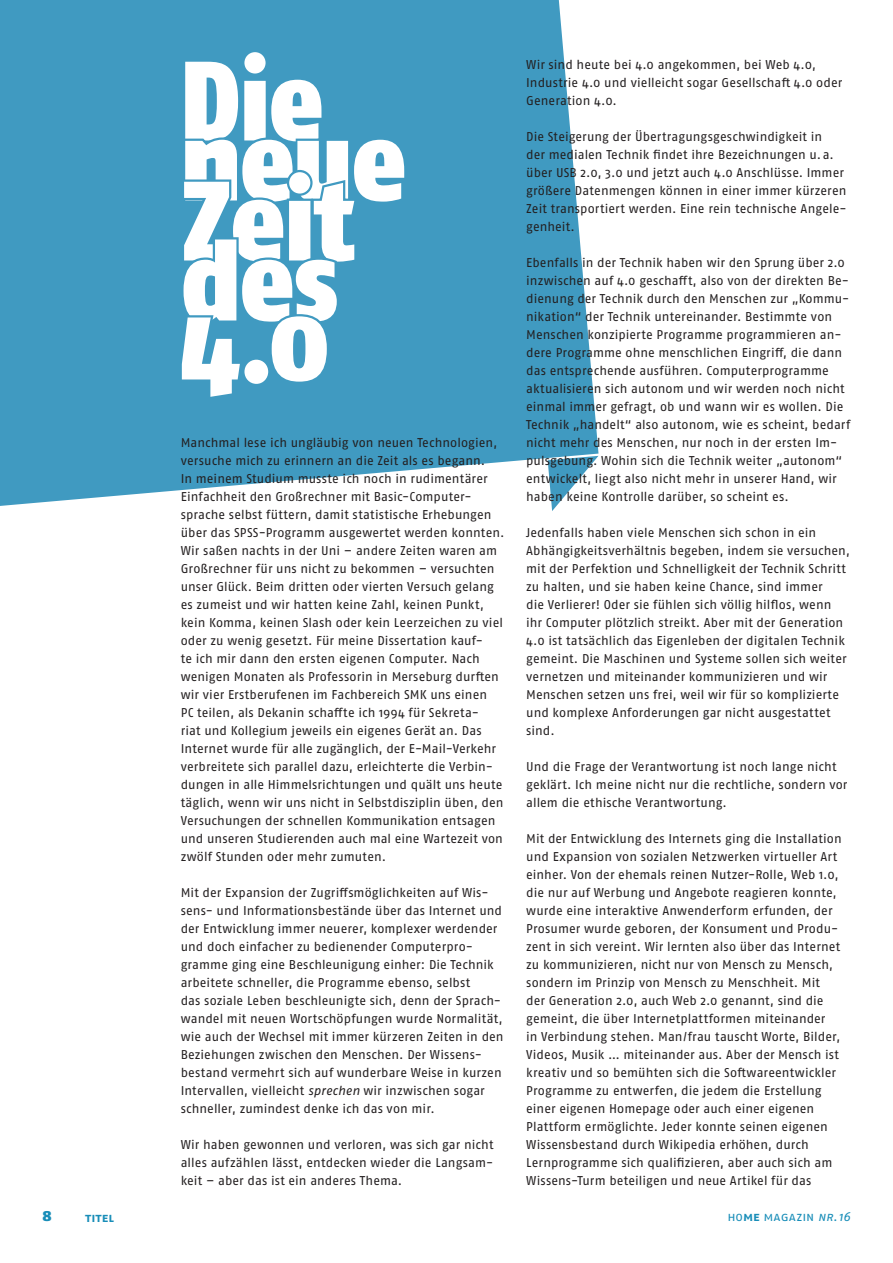
<style>
.page{position:relative;width:893px;height:1263px;background:#fff}
.page>*{position:absolute;margin:0;border:0;box-sizing:border-box;transform-origin:0 0}
.t1{font:900 condensed 112.5px "Fago OT";letter-spacing:-.01em;color:#fff}
.t2{font:900 15px "Fago OT";color:#188db8}
.t3{font:12.75px/18px "Fago OT";letter-spacing:.005em;color:#231f20}
.t4{font:12.75px "Fago OT";color:#188db8}
.t5{font:700 12.75px "Fago OT";letter-spacing:.01em;color:#188db8}
.s1{font-style:italic}
.s2{font-weight:700}
</style>
<div class="page">
<svg style="left:0;top:0;width:598px;height:506px;background:#52a3c6"></svg>
<svg style="left:548px;top:456px;width:50px;height:55px"></svg>
<div style="left:177px;top:48px;width:232px;height:354px;background:#409ac1"></div>
<div style="left:242px;top:357px;width:28px;height:29px;border:4px solid #409ac1;border-radius:50%"></div>
<div style="left:269px;top:314px;width:60px;height:70px;border:4px solid #409ac1;border-radius:50%"></div>
<div style="left:291px;top:327px;width:17px;height:44px;border:4px solid #409ac1;border-radius:50%"></div>
<h1 class="t1" style="left:181px;top:56px;width:145px">Die</h1>
<h1 class="t1" style="left:181px;top:116px;width:227px">neue</h1>
<h1 class="t1" style="left:181px;top:176px;width:175px">Zeit</h1>
<h1 class="t1" style="left:181px;top:236px;width:160px">des</h1>
<h1 class="t1" style="left:181px;top:296px;width:150px">4.0</h1>
<p class="t3" style="left:181px;top:435px;width:325px">Manchmal lese ich ungläubig von neuen Technologien, versuche mich zu erinnern an die Zeit als es begann.<br>In meinem Studium musste ich noch in rudimentärer Einfachheit den Großrechner mit Basic-Computer&shy;sprache selbst füttern, damit statistische Erhebungen über das SPSS-Programm ausgewertet werden konnten.<br>Wir saßen nachts in der Uni – andere Zeiten waren am Großrechner für uns nicht zu bekommen – versuchten unser Glück. Beim dritten oder vierten Versuch gelang es zumeist und wir hatten keine Zahl, keinen Punkt, kein Komma, keinen Slash oder kein Leerzeichen zu viel oder zu wenig gesetzt. Für meine Dissertation kauf-<br>te ich mir dann den ersten eigenen Computer. Nach wenigen Monaten als Professorin in Merseburg durften wir vier Erstberufenen im Fachbereich SMK uns einen<br>PC teilen, als Dekanin schaffte ich 1994 für Sekreta-<br>riat und Kollegium jeweils ein eigenes Gerät an. Das Internet wurde für alle zugänglich, der E-Mail-Verkehr verbreitete sich parallel dazu, erleichterte die Verbin&shy;dungen in alle Himmelsrichtungen und quält uns heute täglich, wenn wir uns nicht in Selbstdisziplin üben, den Versuchungen der schnellen Kommunikation entsagen und unseren Studierenden auch mal eine Wartezeit von zwölf Stunden oder mehr zumuten.</p>
<p class="t3" style="left:181px;top:885px;width:324px">Mit der Expansion der Zugriffsmöglichkeiten auf Wis&shy;sens- und Informationsbestände über das Internet und der Entwicklung immer neuerer, komplexer werdender und doch einfacher zu bedienender Computerpro&shy;gramme ging eine Beschleunigung einher: Die Technik arbeitete schneller, die Programme ebenso, selbst<br>das soziale Leben beschleunigte sich, denn der Sprach&shy;wandel mit neuen Wortschöpfungen wurde Normalität, wie auch der Wechsel mit immer kürzeren Zeiten in den Beziehungen zwischen den Menschen. Der Wissens&shy;bestand vermehrt sich auf wunderbare Weise in kurzen Intervallen, vielleicht <span class="s1">sprechen</span> wir inzwischen sogar schneller, zumindest denke ich das von mir.</p>
<p class="t3" style="left:181px;top:1137px;width:314px;text-align:justify">Wir haben gewonnen und verloren, was sich gar nicht alles aufzählen lässt, entdecken wieder die Langsam&shy;keit – aber das ist ein anderes Thema.</p>
<p class="t3" style="left:526px;top:57px;width:318px">Wir sind heute bei 4.0 angekommen, bei Web 4.0,<br>Industrie 4.0 und vielleicht sogar Gesellschaft 4.0 oder<br>Generation 4.0.</p>
<p class="t3" style="left:526px;top:129px;width:322px">Die Steigerung der Übertragungsgeschwindigkeit in<br>der medialen Technik findet ihre Bezeichnungen u. a. über USB 2.0, 3.0 und jetzt auch 4.0 Anschlüsse. Immer größere Datenmengen können in einer immer kürzeren Zeit transportiert werden. Eine rein technische Angele&shy;genheit.</p>
<p class="t3" style="left:526px;top:255px;width:326px">Ebenfalls in der Technik haben wir den Sprung über 2.0 inzwischen auf 4.0 geschafft, also von der direkten Be&shy;dienung der Technik durch den Menschen zur „Kommu&shy;nikation“ der Technik untereinander. Bestimmte von Menschen konzipierte Programme programmieren an&shy;dere Programme ohne menschlichen Eingriff, die dann das entsprechende ausführen. Computerprogramme aktualisieren sich autonom und wir werden noch nicht einmal immer gefragt, ob und wann wir es wollen. Die Technik „handelt“ also autonom, wie es scheint, bedarf nicht mehr des Menschen, nur noch in der ersten Im&shy;pulsgebung. Wohin sich die Technik weiter „autonom“ entwickelt, liegt also nicht mehr in unserer Hand, wir haben keine Kontrolle darüber, so scheint es.</p>
<p class="t3" style="left:526px;top:525px;width:325px">Jedenfalls haben viele Menschen sich schon in ein Abhängigkeitsverhältnis begeben, indem sie versuchen, mit der Perfektion und Schnelligkeit der Technik Schritt zu halten, und sie haben keine Chance, sind immer<br>die Verlierer! Oder sie fühlen sich völlig hilflos, wenn ihr Computer plötzlich streikt. Aber mit der Generation 4.0 ist tatsächlich das Eigenleben der digitalen Technik gemeint. Die Maschinen und Systeme sollen sich weiter vernetzen und miteinander kommunizieren und wir Menschen setzen uns frei, weil wir für so komplizierte und komplexe Anforderungen gar nicht ausgestattet sind.</p>
<p class="t3" style="left:526px;top:759px;width:323px">Und die Frage der Verantwortung ist noch lange nicht geklärt. Ich meine nicht nur die rechtliche, sondern vor allem die ethische Verantwortung.</p>
<p class="t3" style="left:526px;top:831px;width:317px">Mit der Entwicklung des Internets ging die Installation und Expansion von sozialen Netzwerken virtueller Art einher. Von der ehemals reinen Nutzer-Rolle, Web 1.0, die nur auf Werbung und Angebote reagieren konnte, wurde eine interaktive Anwenderform erfunden, der Prosumer wurde geboren, der Konsument und Produ&shy;zent in sich vereint. Wir lernten also über das Internet zu kommunizieren, nicht nur von Mensch zu Mensch, sondern im Prinzip von Mensch zu Menschheit. Mit der Generation 2.0, auch Web 2.0 genannt, sind die gemeint, die über Internetplattformen miteinander<br>in Verbindung stehen. Man / frau tauscht Worte, Bilder, Videos, Musik … miteinander aus. Aber der Mensch ist kreativ und so bemühten sich die Softwareentwickler Programme zu entwerfen, die jedem die Erstellung einer eigenen Homepage oder auch einer eigenen Plattform ermöglichte. Jeder konnte seinen eigenen Wissensbestand durch Wikipedia erhöhen, durch Lernprogramme sich qualifizieren, aber auch sich am Wissens-Turm beteiligen und neue Artikel für das</p>
<p class="t2" style="left:43px;top:1207px;width:11px">8</p>
<p class="t4" style="left:727px;top:1212px;width:125px">ho<span class="s2">me</span> magazin <span class="s1">nr. 16</span></p>
<p class="t5" style="left:85px;top:1212px;width:31px">titel</p>
</div>
